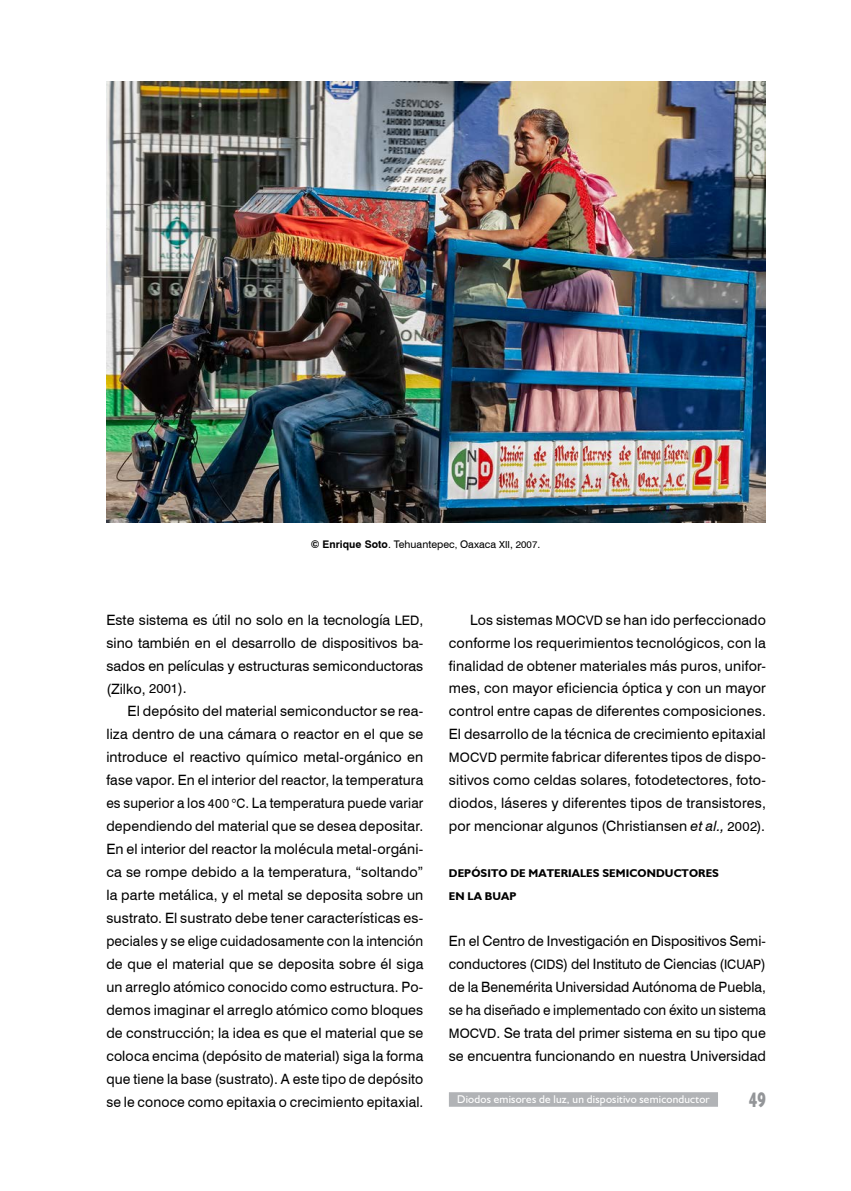
<style>
.page{position:relative;width:851px;height:1191px;background:#fff}
.page>*{position:absolute;margin:0;border:0;box-sizing:border-box;transform-origin:0 0}
.t1{font:700 condensed 21px "Humanist 521 BT Xtra";color:#939598;scale:.75 1}
.t2{font:14.25px/23px "Swiss 721 BT";letter-spacing:.005em;color:#000;text-align:justify}
.t3{font:11.25px "Humanist 521 BT";letter-spacing:.015em;color:#fff}
.t4{font:700 11.25px/23px "Humanist 521 BT";letter-spacing:.01em;color:#000}
.t5{font:10.5px "Swiss 721 BT";letter-spacing:.005em;color:#000}
.s1{font-weight:800}
.s2{font-weight:700}
.s3{font-size:9.75px}
.s4{font-size:13.05px}
.s5{font-style:italic}
</style>
<div class="page">
<div style="left:449px;top:1092px;width:269px;height:14px;background:#b1b3b6"></div>
<img style="left:106px;top:82px;width:659px;height:441px">
<p class="t5" style="left:311px;top:537px;width:231px"><span class="s1">©</span> <span class="s2">Enrique Soto</span>. Tehuantepec<span class="s3">,</span> Oaxaca <span class="s3">XII</span>, <span class="s3">2007</span>.</p>
<p class="t2" style="left:106px;top:607px;width:318px">Este sistema es útil no solo en la tecnología <span class="s4">LED</span>, sino también en el desarrollo de dispositivos ba&shy;sados en películas y estructuras semiconductoras (Zilko, <span class="s4">2001</span>).</p>
<p class="t2" style="left:106px;top:699px;width:318px;text-indent:21px">El depósito del material semiconductor se rea&shy;liza dentro de una cámara o reactor en el que se introduce el reactivo químico metal-orgánico en fase vapor. En el interior del reactor, la temperatura es superior a los <span class="s4">400</span> °<span class="s4">C</span>. La temperatura puede variar dependiendo del material que se desea depositar.<br>En el interior del reactor la molécula metal-orgáni&shy;ca se rompe debido a la temperatura, “soltando” la parte metálica, y el metal se deposita sobre un sustrato. El sustrato debe tener características es&shy;peciales y se elige cuidadosamente con la intención de que el material que se deposita sobre él siga un arreglo atómico conocido como estructura. Po&shy;demos imaginar el arreglo atómico como bloques de construcción; la idea es que el material que se coloca encima (depósito de material) siga la forma que tiene la base (sustrato). A este tipo de depósito se le conoce como epitaxia o crecimiento epitaxial.</p>
<p class="t2" style="left:449px;top:607px;width:318px;text-indent:21px">Los sistemas <span class="s4">MOCVD</span> se han ido perfeccionado conforme los requerimientos tecnológicos, con la finalidad de obtener materiales más puros, unifor&shy;mes, con mayor eficiencia óptica y con un mayor control entre capas de diferentes composiciones.<br>El desarrollo de la técnica de crecimiento epitaxial <span class="s4">MOCVD</span> permite fabricar diferentes tipos de dispo&shy;sitivos como celdas solares, fotodetectores, foto&shy;diodos, láseres y diferentes tipos de transistores, por mencionar algunos (Christiansen <span class="s5">et al.,</span> <span class="s4">2002</span>).</p>
<p class="t4" style="left:449px;top:861px;width:271px">DEPÓSITO DE MATERIALES SEMICONDUCTORES<br>EN LA BUAP</p>
<p class="t2" style="left:449px;top:929px;width:318px">En el Centro de Investigación en Dispositivos Semi&shy;conductores (<span class="s4">CIDS</span>) del Instituto de Ciencias (<span class="s4">ICUAP</span>) de la Benemérita Universidad Autónoma de Puebla, se ha diseñado e implementado con éxito un sistema <span class="s4">MOCVD</span>. Se trata del primer sistema en su tipo que se encuentra funcionando en nuestra Universidad</p>
<p class="t3" style="left:457px;top:1092px;width:254px">Diodos emisores de luz, un dispositivo semiconductor</p>
<h1 class="t1" style="left:749px;top:1086px;width:24px">49</h1>
</div>
